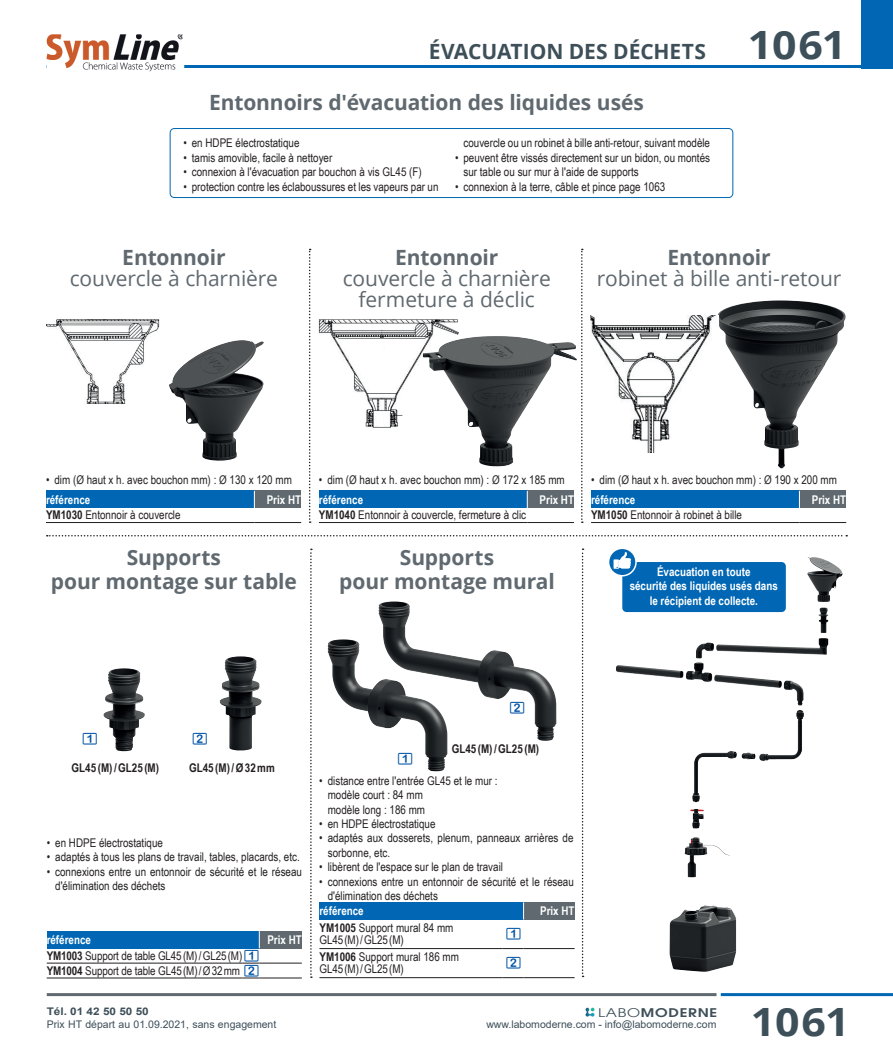
<style>
.page{position:relative;width:893px;height:1063px;background:#fff}
.page>*{position:absolute;margin:0;border:0;box-sizing:border-box;transform-origin:0 0}
.t1{font:700 39px "Open Sans";color:#3d4f59;scale:1.1 1}
.t2{font:700 21px/24px "Open Sans";letter-spacing:-.005em;color:#5f696f;text-align:center}
.t3{font:21px/21px "Open Sans";letter-spacing:-.005em;color:#5f696f;text-align:center}
.t4{font:700 21px "Open Sans";letter-spacing:-.005em;color:#3d4f59}
.t5{font:12px/14.4px "Arial Narrow";color:#231f20}
.t6{font:700 12px/14.4px "Arial Narrow";color:#fff;text-align:center}
.t7{font:700 12px "Arial Narrow";color:#231f20}
.t8{font:600 12px "Avant Garde";letter-spacing:.05em;color:#3d4f59;scale:1.25 1}
.t9{font:12px "repere";color:#0154a6}
.t10{font:10.5px "Arial";color:#3d4f59}
.t11{font:700 10.5px "Arial";color:#3d4f59;scale:1.12 1}
.s1{font-size:39px}
.s2{font-weight:700}
.s3{font-family:"repere";color:#0154a6}
.s4{font-weight:400}
</style>
<div class="page">
<hr style="left:721px;top:993px;width:172px;height:3px;background:#0166b3">
<hr style="left:47px;top:993px;width:669px;height:3px;background:#5f696f">
<hr style="left:47px;top:65px;width:846px;height:3px;background:#0166b3">
<div style="left:861px;top:0;width:32px;height:68px;background:#0166b3"></div>
<svg style="left:586px;top:1008px;width:8px;height:9px"></svg>
<img style="left:686px;top:557px;width:157px;height:125px">
<img style="left:169px;top:340px;width:95px;height:121px">
<img style="left:718px;top:300px;width:128px;height:168px">
<div style="left:622px;top:562px;width:164px;height:50px;background:#0166b3;border-radius:4px"></div>
<svg style="left:609px;top:548px;width:27px;height:28px"></svg>
<div style="left:608px;top:548px;width:29px;height:28px;border:2px solid #fff;border-radius:50%"></div>
<svg style="left:613px;top:552px;width:18px;height:17px"></svg>
<svg style="left:47px;top:535px;width:800px;height:1px"></svg>
<div style="left:46px;top:491px;width:208px;height:17px;background:#0166b3"></div>
<div style="left:254px;top:491px;width:47px;height:17px;background:#5f696f"></div>
<hr style="left:46px;top:522px;width:208px;height:1px;background:#231f20">
<hr style="left:254px;top:522px;width:47px;height:1px;background:#231f20">
<svg style="left:254px;top:491px;width:1px;height:17px"></svg>
<div style="left:319px;top:491px;width:208px;height:17px;background:#0166b3"></div>
<div style="left:527px;top:491px;width:47px;height:17px;background:#5f696f"></div>
<hr style="left:319px;top:522px;width:208px;height:1px;background:#231f20">
<hr style="left:527px;top:522px;width:47px;height:1px;background:#231f20">
<svg style="left:527px;top:491px;width:1px;height:17px"></svg>
<div style="left:591px;top:491px;width:208px;height:17px;background:#0166b3"></div>
<div style="left:799px;top:491px;width:47px;height:17px;background:#5f696f"></div>
<hr style="left:591px;top:522px;width:208px;height:1px;background:#231f20">
<hr style="left:799px;top:522px;width:47px;height:1px;background:#231f20">
<svg style="left:799px;top:491px;width:1px;height:17px"></svg>
<img style="left:47px;top:320px;width:112px;height:84px">
<img style="left:319px;top:320px;width:140px;height:108px">
<img style="left:590px;top:315px;width:129px;height:138px">
<div style="left:47px;top:931px;width:212px;height:17px;background:#0166b3"></div>
<div style="left:259px;top:931px;width:43px;height:17px;background:#5f696f"></div>
<hr style="left:47px;top:963px;width:195px;height:1px;background:#231f20">
<svg style="left:242px;top:963px;width:17px;height:1px"></svg>
<hr style="left:259px;top:963px;width:43px;height:1px;background:#231f20">
<hr style="left:47px;top:978px;width:195px;height:1px;background:#231f20">
<svg style="left:242px;top:978px;width:17px;height:1px"></svg>
<hr style="left:259px;top:978px;width:43px;height:1px;background:#231f20">
<svg style="left:259px;top:931px;width:1px;height:17px"></svg>
<img style="left:219px;top:656px;width:43px;height:95px">
<img style="left:103px;top:668px;width:42px;height:84px">
<img style="left:378px;top:601px;width:178px;height:140px">
<img style="left:327px;top:639px;width:120px;height:132px">
<div style="left:319px;top:902px;width:205px;height:17px;background:#0166b3"></div>
<div style="left:524px;top:902px;width:51px;height:17px;background:#5f696f"></div>
<hr style="left:319px;top:948px;width:183px;height:1px;background:#231f20">
<svg style="left:502px;top:948px;width:22px;height:1px"></svg>
<hr style="left:524px;top:948px;width:51px;height:1px;background:#231f20">
<hr style="left:319px;top:977px;width:183px;height:1px;background:#231f20">
<svg style="left:502px;top:977px;width:22px;height:1px"></svg>
<hr style="left:524px;top:977px;width:51px;height:1px;background:#231f20">
<svg style="left:523px;top:902px;width:1px;height:17px"></svg>
<svg style="left:310px;top:549px;width:2px;height:429px"></svg>
<svg style="left:582px;top:549px;width:2px;height:428px"></svg>
<svg style="left:309px;top:249px;width:2px;height:274px"></svg>
<svg style="left:581px;top:249px;width:2px;height:274px"></svg>
<div style="left:170px;top:128px;width:563px;height:70px;border:1px solid #0166b3;border-radius:4px"></div>
<img style="left:423px;top:336px;width:154px;height:130px">
<img style="left:47px;top:34px;width:136px;height:37px">
<h2 class="t4" style="left:429px;top:37px;width:419px">ÉVACUATION DES DÉCHETS <span class="s1">1061</span></h2>
<h2 class="t2" style="left:209px;top:89px;width:436px">Entonnoirs d'évacuation des liquides usés</h2>
<p class="t5" style="left:183px;top:135px;width:118px">• en HDPE électrostatique</p>
<p class="t5" style="left:183px;top:150px;width:151px">• tamis amovible, facile à nettoyer</p>
<p class="t5" style="left:183px;top:164px;width:240px">• connexion à l'évacuation par bouchon à vis GL45 (F)</p>
<p class="t5" style="left:183px;top:179px;width:257px">• protection contre les éclaboussures et les vapeurs par un</p>
<p class="t5" style="left:463px;top:135px;width:248px">couvercle ou un robinet à bille anti-retour, suivant modèle</p>
<p class="t5" style="left:463px;top:150px;width:248px;text-indent:-9px">• peuvent être vissés directement sur un bidon, ou montés sur table ou sur mur à l'aide de supports</p>
<p class="t5" style="left:455px;top:179px;width:212px">• connexion à la terre, câble et pince page 1063</p>
<h2 class="t2" style="left:122px;top:245px;width:105px">Entonnoir</h2>
<h2 class="t3" style="left:70px;top:267px;width:210px">couvercle à charnière</h2>
<h2 class="t2" style="left:395px;top:245px;width:105px">Entonnoir</h2>
<h2 class="t3" style="left:343px;top:267px;width:210px">couvercle à charnière fermeture à déclic</h2>
<h2 class="t2" style="left:667px;top:245px;width:105px">Entonnoir</h2>
<h2 class="t3" style="left:597px;top:267px;width:246px">robinet à bille anti-retour</h2>
<p class="t5" style="left:46px;top:472px;width:247px">• dim (Ø haut x h. avec bouchon mm) : Ø 130 x 120 mm</p>
<p class="t5" style="left:319px;top:472px;width:247px">• dim (Ø haut x h. avec bouchon mm) : Ø 172 x 185 mm</p>
<p class="t5" style="left:591px;top:472px;width:247px">• dim (Ø haut x h. avec bouchon mm) : Ø 190 x 200 mm</p>
<p class="t6" style="left:46px;top:492px;width:46px">référence</p>
<p class="t6" style="left:267px;top:492px;width:36px">Prix HT</p>
<p class="t5" style="left:46px;top:508px;width:136px"><span class="s2">YM1030</span> Entonnoir à couvercle</p>
<h2 class="t2" style="left:51px;top:545px;width:248px">Supports<br>pour montage sur table</h2>
<p class="t6" style="left:319px;top:492px;width:46px">référence</p>
<p class="t6" style="left:540px;top:492px;width:36px">Prix HT</p>
<p class="t5" style="left:319px;top:508px;width:209px"><span class="s2">YM1040</span> Entonnoir à couvercle, fermeture à clic</p>
<h2 class="t2" style="left:339px;top:545px;width:217px">Supports<br>pour montage mural</h2>
<p class="t6" style="left:591px;top:492px;width:46px">référence</p>
<p class="t6" style="left:812px;top:492px;width:36px">Prix HT</p>
<p class="t5" style="left:591px;top:508px;width:152px"><span class="s2">YM1050</span> Entonnoir à robinet à bille</p>
<p class="t6" style="left:630px;top:564px;width:150px">Évacuation en toute<br>sécurité des liquides usés dans le récipient de collecte.</p>
<p class="t9" style="left:83px;top:732px;width:14px">1</p>
<p class="t9" style="left:193px;top:732px;width:14px">2</p>
<p class="t7" style="left:72px;top:759px;width:89px">GL45 (M) / GL25 (M)</p>
<p class="t7" style="left:189px;top:759px;width:87px">GL45 (M) / Ø 32 mm</p>
<p class="t5" style="left:47px;top:835px;width:118px">• en HDPE électrostatique</p>
<p class="t5" style="left:47px;top:849px;width:255px">• adaptés à tous les plans de travail, tables, placards, etc.</p>
<p class="t5" style="left:55px;top:864px;width:248px;text-indent:-9px">• connexions entre un entonnoir de sécurité et le réseau d'élimination des déchets</p>
<p class="t6" style="left:47px;top:932px;width:46px">référence</p>
<p class="t6" style="left:267px;top:932px;width:36px">Prix HT</p>
<p class="t5" style="left:47px;top:948px;width:212px;line-height:14.9px"><span class="s2">YM1003</span> Support de table GL45 (M) / GL25 (M) <span class="s3">1<br></span><span class="s2">YM1004</span> Support de table GL45 (M) / Ø 32 mm <span class="s3">2</span></p>
<p class="t9" style="left:398px;top:753px;width:14px">1</p>
<p class="t9" style="left:510px;top:702px;width:14px">2</p>
<p class="t7" style="left:452px;top:740px;width:89px">GL45 (M) / GL25 (M)</p>
<p class="t5" style="left:328px;top:773px;width:171px;text-indent:-8px">• distance entre l'entrée GL45 et le mur : modèle court : 84 mm<br>modèle long : 186 mm</p>
<p class="t5" style="left:319px;top:816px;width:118px">• en HDPE électrostatique</p>
<p class="t5" style="left:328px;top:830px;width:247px;text-indent:-9px">• adaptés aux dosserets, plenum, panneaux arrières de sorbonne, etc.</p>
<p class="t5" style="left:319px;top:859px;width:185px">• libèrent de l'espace sur le plan de travail</p>
<p class="t5" style="left:328px;top:874px;width:248px;text-indent:-9px">• connexions entre un entonnoir de sécurité et le réseau d'élimination des déchets</p>
<p class="t6" style="left:319px;top:903px;width:46px">référence</p>
<p class="t6" style="left:540px;top:903px;width:36px">Prix HT</p>
<p class="t5" style="left:319px;top:922px;width:135px;line-height:12px"><span class="s2">YM1005</span> Support mural 84 mm<br>GL45 (M) / GL25 (M)</p>
<p class="t9" style="left:507px;top:928px;width:14px">1</p>
<p class="t5" style="left:319px;top:951px;width:141px;line-height:12px"><span class="s2">YM1006</span> Support mural 186 mm<br>GL45 (M) / GL25 (M)</p>
<p class="t9" style="left:507px;top:957px;width:14px">2</p>
<p class="t8" style="left:598px;top:1004px;width:97px"><span class="s4">LABO</span>MODERNE</p>
<p class="t11" style="left:47px;top:1004px;width:93px">Tél. 01 42 50 50 50</p>
<p class="t10" style="left:47px;top:1017px;width:231px">Prix HT départ au 01.09.2021, sans engagement</p>
<p class="t10" style="left:486px;top:1017px;width:232px">www.labomoderne.com - info@labomoderne.com</p>
<h1 class="t1" style="left:751px;top:994px;width:91px">1061</h1>
</div>
